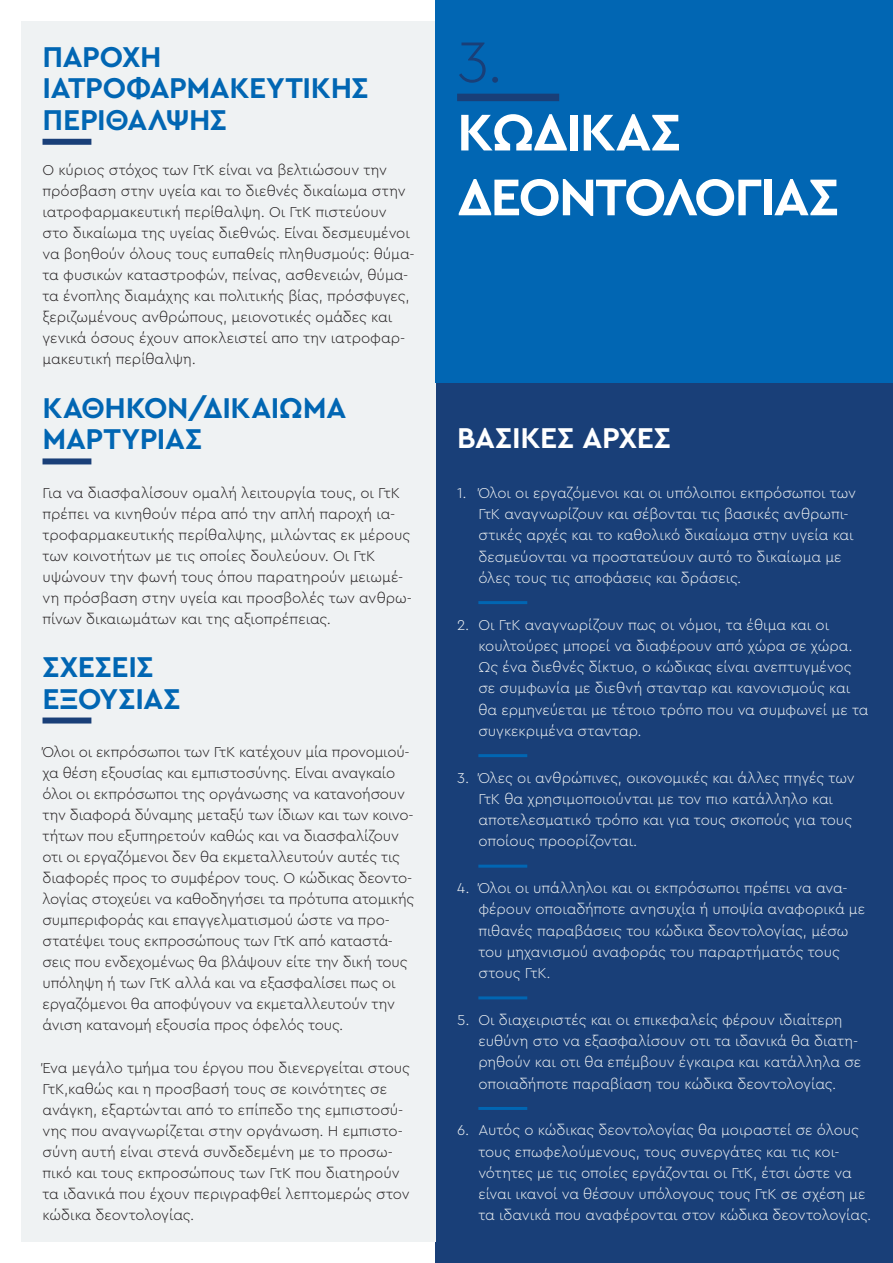
<style>
.page{position:relative;width:893px;height:1263px;background:#fff}
.page>*{position:absolute;margin:0;border:0;box-sizing:border-box;transform-origin:0 0}
.Header_1{font:300 60px "Cera Pro";color:#193f78}
.Header_1-2{font:700 54px/64.8px "Cera Pro";letter-spacing:-.035em;color:#fff}
.Header_2{font:700 30px/31.5px "Cera Pro";letter-spacing:-.01em;color:#0166b3}
.t1{font:700 30px "Cera Pro";letter-spacing:-.01em;color:#fff}
.Body{font:300 15px/21px "Cera Pro";letter-spacing:-.01em;color:#231f20}
.t2{font:300 15px/21.3px "Cera Pro";letter-spacing:-.005em;color:#eff2f3}
</style>
<div class="page">
<div style="left:436px;top:351px;width:457px;height:912px;background:#193f78"></div>
<div style="left:21px;top:21px;width:415px;height:1221px;background:#eff2f3"></div>
<div style="left:436px;top:0;width:457px;height:383px;background:#0166b3"></div>
<div style="left:43px;top:139px;width:48px;height:6px;background:#193f78"></div>
<div style="left:43px;top:458px;width:48px;height:6px;background:#193f78"></div>
<div style="left:43px;top:717px;width:48px;height:6px;background:#193f78"></div>
<hr style="left:478px;top:601px;width:49px;height:3px;background:#0166b3">
<hr style="left:478px;top:754px;width:49px;height:3px;background:#0166b3">
<hr style="left:478px;top:865px;width:49px;height:3px;background:#0166b3">
<hr style="left:478px;top:996px;width:49px;height:3px;background:#0166b3">
<hr style="left:478px;top:1107px;width:49px;height:3px;background:#0166b3">
<div style="left:457px;top:94px;width:102px;height:7px;background:#193f78"></div>
<p class="Header_2" style="left:43px;top:40px;width:328px">ΠΑΡΟΧΗ<br>ΙΑΤΡΟΦΑΡΜΑΚΕΥΤΙΚΗΣ<br>ΠΕΡΙΘΑΛΨΗΣ</p>
<p class="Body" style="left:43px;top:159px;width:373px">Ο κύριος στόχος των ΓτΚ είναι να βελτιώσουν την πρόσβαση στην υγεία και το διεθνές δικαίωμα στην ιατροφαρμακευτική περίθαλψη. Οι ΓτΚ πιστεύουν στο δικαίωμα της υγείας διεθνώς. Είναι δεσμευμένοι να βοηθούν όλους τους ευπαθείς πληθυσμούς: θύμα&shy;τα φυσικών καταστροφών, πείνας, ασθενειών, θύμα&shy;τα ένοπλης διαμάχης και πολιτικής βίας, πρόσφυγες, ξεριζωμένους ανθρώπους, μειονοτικές ομάδες και γενικά όσους έχουν αποκλειστεί απο την ιατροφαρ&shy;μακευτική περίθαλψη.</p>
<p class="Header_2" style="left:43px;top:391px;width:305px">ΚΑΘΗΚΟΝ/ΔΙΚΑΙΩΜΑ<br>ΜΑΡΤΥΡΙΑΣ</p>
<p class="Header_1" style="left:457px;top:22px;width:48px">3.</p>
<p class="Header_1-2" style="left:457px;top:98px;width:384px">ΚΩΔΙΚΑΣ<br>ΔΕΟΝΤΟΛΟΓΙΑΣ</p>
<p class="t1" style="left:457px;top:418px;width:215px">ΒΑΣΙΚΕΣ ΑΡΧΕΣ</p>
<p class="Body" style="left:43px;top:482px;width:371px">Για να διασφαλίσουν ομαλή λειτουργία τους, οι ΓτΚ πρέπει να κινηθούν πέρα από την απλή παροχή ια&shy;τροφαρμακευτικής περίθαλψης, μιλώντας εκ μέρους των κοινοτήτων με τις οποίες δουλεύουν. Οι ΓτΚ υψώνουν την φωνή τους όπου παρατηρούν μειωμέ&shy;νη πρόσβαση στην υγεία και προσβολές των ανθρω&shy;πίνων δικαιωμάτων και της αξιοπρέπειας.</p>
<p class="t2" style="left:478px;top:481px;width:379px;text-indent:-21px">1. Όλοι οι εργαζόμενοι και οι υπόλοιποι εκπρόσωποι των ΓτΚ αναγνωρίζουν και σέβονται τις βασικές ανθρωπι&shy;στικές αρχές και το καθολικό δικαίωμα στην υγεία και δεσμεύονται να προστατεύουν αυτό το δικαίωμα με όλες τους τις αποφάσεις και δράσεις.</p>
<p class="t2" style="left:478px;top:613px;width:392px;text-indent:-21px">2. Οι ΓτΚ αναγνωρίζουν πως οι νόμοι, τα έθιμα και οι κουλτούρες μπορεί να διαφέρουν από χώρα σε χώρα.<br>Ως ένα διεθνές δίκτυο, ο κώδικας είναι ανεπτυγμένος σε συμφωνία με διεθνή στανταρ και κανονισμούς και θα ερμηνεύεται με τέτοιο τρόπο που να συμφωνεί με τα συγκεκριμένα στανταρ.</p>
<p class="t2" style="left:478px;top:766px;width:378px;text-indent:-21px">3. Όλες οι ανθρώπινες, οικονομικές και άλλες πηγές των ΓτΚ θα χρησιμοποιούνται με τον πιο κατάλληλο και αποτελεσματικό τρόπο και για τους σκοπούς για τους οποίους προορίζονται.</p>
<p class="t2" style="left:478px;top:877px;width:388px;text-indent:-21px">4. Όλοι οι υπάλληλοι και οι εκπρόσωποι πρέπει να ανα&shy;φέρουν οποιαδήποτε ανησυχία ή υποψία αναφορικά με πιθανές παραβάσεις του κώδικα δεοντολογίας, μέσω του μηχανισμού αναφοράς του παραρτήματός τους στους ΓτΚ.</p>
<p class="t2" style="left:478px;top:1009px;width:384px;text-indent:-21px">5. Οι διαχειριστές και οι επικεφαλείς φέρουν ιδιαίτερη ευθύνη στο να εξασφαλίσουν οτι τα ιδανικά θα διατη&shy;ρηθούν και οτι θα επέμβουν έγκαιρα και κατάλληλα σε οποιαδήποτε παραβίαση του κώδικα δεοντολογίας.</p>
<p class="t2" style="left:478px;top:1119px;width:395px;text-indent:-21px">6. Αυτός ο κώδικας δεοντολογίας θα μοιραστεί σε όλους τους επωφελούμενους, τους συνεργάτες και τις κοι&shy;νότητες με τις οποίες εργάζονται οι ΓτΚ, έτσι ώστε να είναι ικανοί να θέσουν υπόλογους τους ΓτΚ σε σχέση με τα ιδανικά που αναφέρονται στον κώδικα δεοντολογίας.</p>
<p class="Header_2" style="left:43px;top:650px;width:140px">ΣΧΕΣΕΙΣ<br>ΕΞΟΥΣΙΑΣ</p>
<p class="Body" style="left:43px;top:741px;width:373px">Όλοι οι εκπρόσωποι των ΓτΚ κατέχουν μία προνομιού&shy;χα θέση εξουσίας και εμπιστοσύνης. Είναι αναγκαίο όλοι οι εκπρόσωποι της οργάνωσης να κατανοήσουν την διαφορά δύναμης μεταξύ των ίδιων και των κοινο&shy;τήτων που εξυπηρετούν καθώς και να διασφαλίζουν οτι οι εργαζόμενοι δεν θα εκμεταλλευτούν αυτές τις διαφορές προς το συμφέρον τους. Ο κώδικας δεοντο&shy;λογίας στοχεύει να καθοδηγήσει τα πρότυπα ατομικής συμπεριφοράς και επαγγελματισμού ώστε να προ&shy;στατέψει τους εκπροσώπους των ΓτΚ από καταστά&shy;σεις που ενδεχομένως θα βλάψουν είτε την δική τους υπόληψη ή των ΓτΚ αλλά και να εξασφαλίσει πως οι εργαζόμενοι θα αποφύγουν να εκμεταλλευτούν την άνιση κατανομή εξουσία προς όφελός τους.</p>
<p class="Body" style="left:43px;top:1057px;width:369px">Ένα μεγάλο τμήμα του έργου που διενεργείται στους ΓτΚ,καθώς και η προσβασή τους σε κοινότητες σε ανάγκη, εξαρτώνται από το επίπεδο της εμπιστοσύ&shy;νης που αναγνωρίζεται στην οργάνωση. Η εμπιστο&shy;σύνη αυτή είναι στενά συνδεδεμένη με το προσω&shy;πικό και τους εκπροσώπους των ΓτΚ που διατηρούν τα ιδανικά που έχουν περιγραφθεί λεπτομερώς στον κώδικα δεοντολογίας.</p>
</div>
